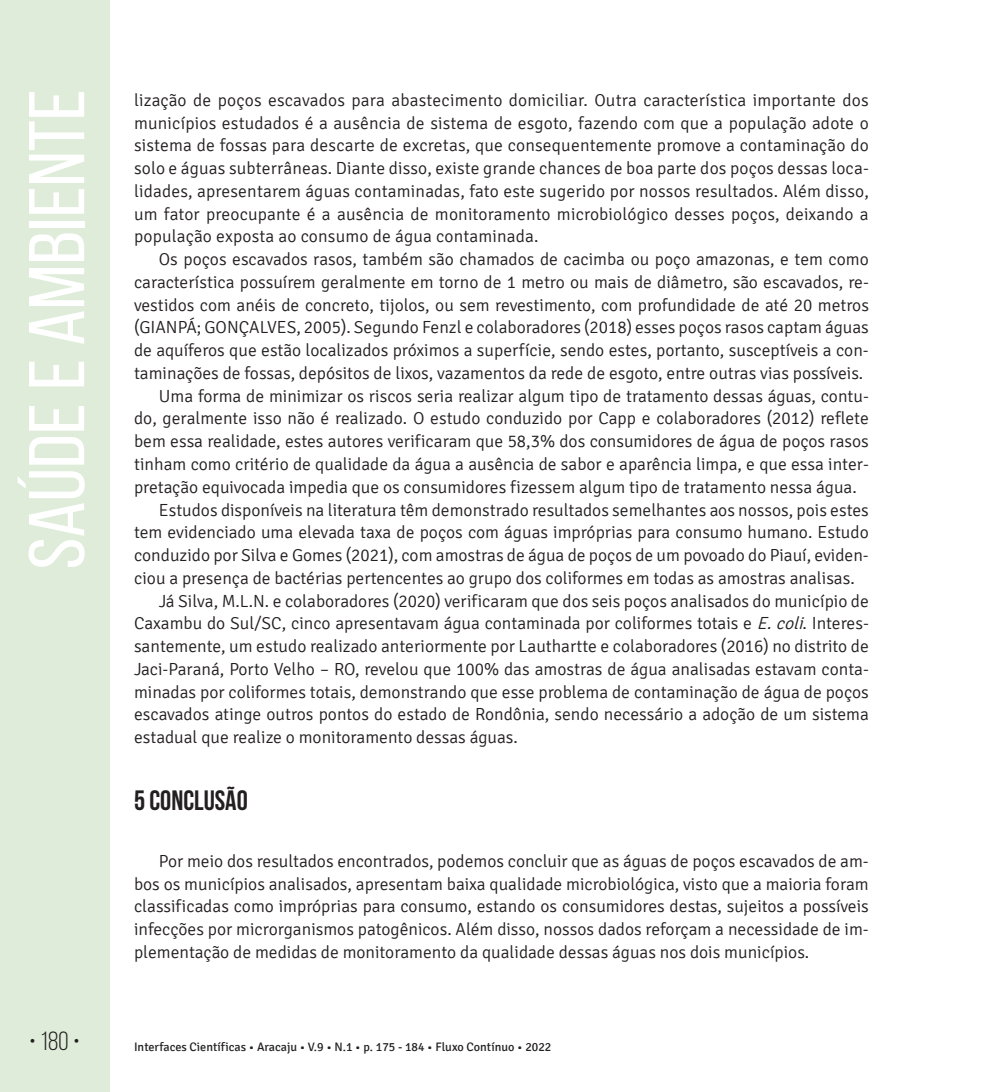
<style>
.page{position:relative;width:993px;height:1092px;background:#fff}
.page>*{position:absolute;margin:0;border:0;box-sizing:border-box;transform-origin:0 0}
.t1{font:78.75px "Bebas Neue";color:#fff;scale:1.09 1}
.t2{font:700 28px "Bebas Neue";color:#231f20}
.t3{font:26.25px "Bebas Neue";color:#231f20}
.t4{font:300 17.5px/22.8px "Signika";color:#231f20;text-align:justify}
.t5{font:12.25px "Signika";color:#231f20}
.s1{font-style:italic}
</style>
<div class="page">
<div style="left:0;top:0;width:109px;height:1091px;background:#deecd9"></div>
<h1 class="t1" style="left:14px;top:569px;width:442px;rotate:-90deg">Saúde e Ambiente</h1>
<p class="t4" style="left:134px;top:89px;width:736px">lização de poços escavados para abastecimento domiciliar. Outra característica importante dos municípios estudados é a ausência de sistema de esgoto, fazendo com que a população adote o sistema de fossas para descarte de excretas, que consequentemente promove a contaminação do solo e águas subterrâneas. Diante disso, existe grande chances de boa parte dos poços dessas loca&shy;lidades, apresentarem águas contaminadas, fato este sugerido por nossos resultados. Além disso, um fator preocupante é a ausência de monitoramento microbiológico desses poços, deixando a população exposta ao consumo de água contaminada.</p>
<p class="t4" style="left:159px;top:248px;width:711px">Os poços escavados rasos, também são chamados de cacimba ou poço amazonas, e tem como</p>
<p class="t4" style="left:134px;top:271px;width:736px">característica possuírem geralmente em torno de 1 metro ou mais de diâmetro, são escavados, re-</p>
<p class="t4" style="left:134px;top:294px;width:736px">vestidos com anéis de concreto, tijolos, ou sem revestimento, com profundidade de até 20 metros</p>
<p class="t4" style="left:134px;top:316px;width:736px">(GIANPÁ; GONÇALVES, 2005). Segundo Fenzl e colaboradores (2018) esses poços rasos captam águas</p>
<p class="t4" style="left:134px;top:339px;width:736px">de aquíferos que estão localizados próximos a superfície, sendo estes, portanto, susceptíveis a con-</p>
<p class="t4" style="left:134px;top:362px;width:730px">taminações de fossas, depósitos de lixos, vazamentos da rede de esgoto, entre outras vias possíveis.</p>
<p class="t4" style="left:159px;top:385px;width:711px">Uma forma de minimizar os riscos seria realizar algum tipo de tratamento dessas águas, contu-</p>
<p class="t4" style="left:134px;top:407px;width:736px">do, geralmente isso não é realizado. O estudo conduzido por Capp e colaboradores (2012) reflete</p>
<p class="t4" style="left:134px;top:430px;width:736px">bem essa realidade, estes autores verificaram que 58,3% dos consumidores de água de poços rasos</p>
<p class="t4" style="left:134px;top:453px;width:736px">tinham como critério de qualidade da água a ausência de sabor e aparência limpa, e que essa inter-</p>
<p class="t4" style="left:134px;top:476px;width:724px">pretação equivocada impedia que os consumidores fizessem algum tipo de tratamento nessa água.</p>
<p class="t4" style="left:159px;top:498px;width:711px">Estudos disponíveis na literatura têm demonstrado resultados semelhantes aos nossos, pois estes</p>
<p class="t4" style="left:134px;top:521px;width:736px">tem evidenciado uma elevada taxa de poços com águas impróprias para consumo humano. Estudo</p>
<p class="t4" style="left:134px;top:544px;width:736px">conduzido por Silva e Gomes (2021), com amostras de água de poços de um povoado do Piauí, eviden-</p>
<p class="t4" style="left:134px;top:567px;width:722px">ciou a presença de bactérias pertencentes ao grupo dos coliformes em todas as amostras analisas.</p>
<p class="t4" style="left:159px;top:589px;width:711px">Já Silva, M.L.N. e colaboradores (2020) verificaram que dos seis poços analisados do município de</p>
<p class="t4" style="left:134px;top:612px;width:736px">Caxambu do Sul/SC, cinco apresentavam água contaminada por coliformes totais e <span class="s1">E.coli</span>. Interes-</p>
<p class="t4" style="left:134px;top:635px;width:736px">santemente, um estudo realizado anteriormente por Lauthartte e colaboradores (2016) no distrito de</p>
<p class="t4" style="left:134px;top:658px;width:736px">Jaci-Paraná, Porto Velho – RO, revelou que 100% das amostras de água analisadas estavam conta-</p>
<p class="t4" style="left:134px;top:680px;width:736px">minadas por coliformes totais, demonstrando que esse problema de contaminação de água de poços</p>
<p class="t4" style="left:134px;top:703px;width:736px">escavados atinge outros pontos do estado de Rondônia, sendo necessário a adoção de um sistema</p>
<p class="t4" style="left:134px;top:726px;width:385px">estadual que realize o monitoramento dessas águas.</p>
<h2 class="t2" style="left:134px;top:785px;width:115px">5 CONCLUSÃO</h2>
<p class="t4" style="left:134px;top:849px;width:736px;text-indent:25px">Por meio dos resultados encontrados, podemos concluir que as águas de poços escavados de am&shy;bos os municípios analisados, apresentam baixa qualidade microbiológica, visto que a maioria foram classificadas como impróprias para consumo, estando os consumidores destas, sujeitos a possíveis infecções por microrganismos patogênicos. Além disso, nossos dados reforçam a necessidade de im&shy;plementação de medidas de monitoramento da qualidade dessas águas nos dois municípios.</p>
<h3 class="t3" style="left:29px;top:1026px;width:53px">• 180 •</h3>
<p class="t5" style="left:134px;top:1040px;width:418px">Interfaces Científicas • Aracaju • V.9 • N.1 • p. 175 - 184 • Fluxo Contínuo • 2022</p>
</div>
